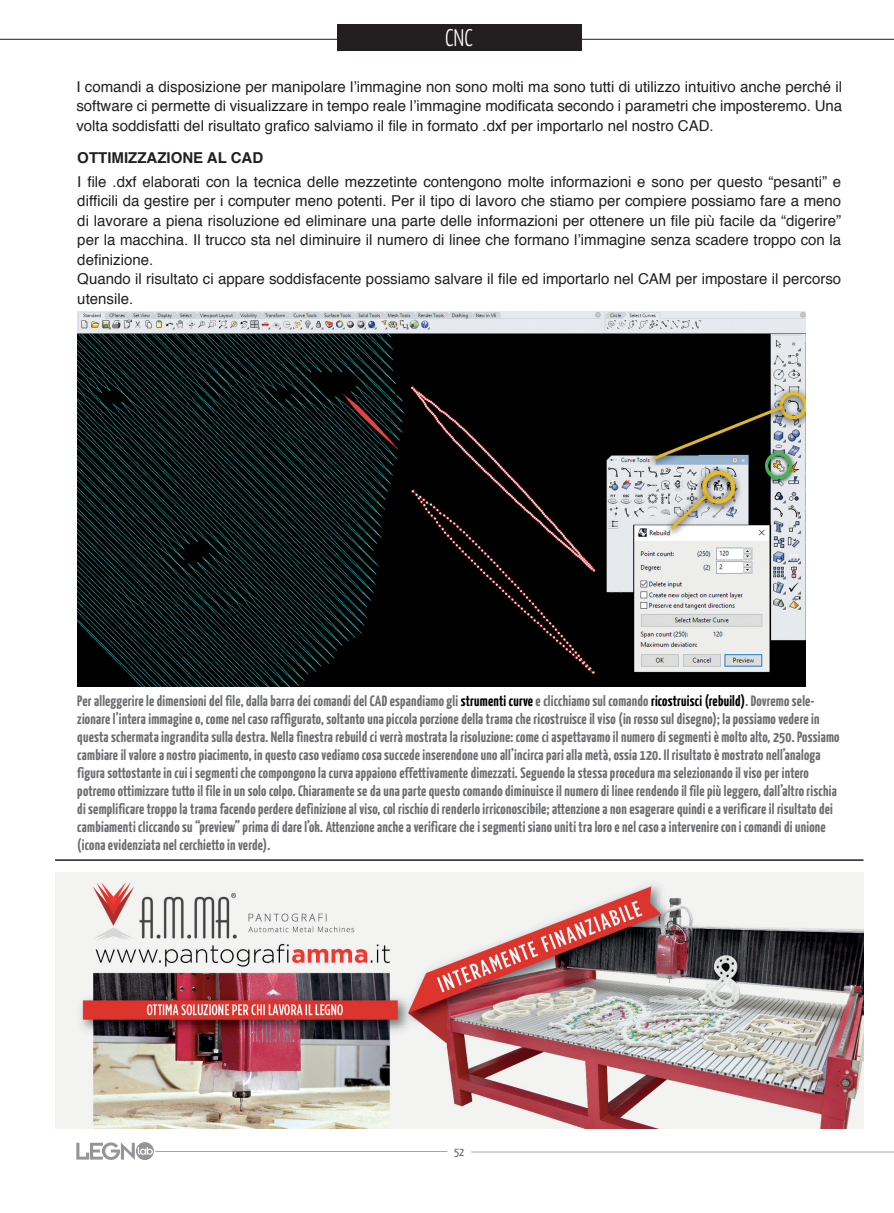
<style>
.page{position:relative;width:894px;height:1213px;background:#fff}
.page>*{position:absolute;margin:0;border:0;box-sizing:border-box;transform-origin:0 0}
.t1{font:300 24px "Yanone Kaffeesatz";color:#fff}
.TESTO_DIDA{font:700 15px/18px "Yanone Kaffeesatz";letter-spacing:.015em;color:#6c6d70}
.TESTO{font:15px/19.5px "Helvetica";color:#231f20;text-align:justify}
.TESTO-2{font:700 15px "Helvetica";color:#231f20}
.t2{font:12px "Yanone Kaffeesatz";color:#636366}
.s1{color:#000001}
</style>
<div class="page">
<hr style="left:0;top:39px;width:893px;height:1px;background:#231f20">
<div style="left:337px;top:24px;width:244px;height:27px;background:#231f20"></div>
<hr style="left:155px;top:1151px;width:292px;height:1px;background:#a1a6a7">
<svg style="left:136px;top:1142px;width:18px;height:18px"></svg>
<svg style="left:76px;top:1142px;width:77px;height:17px"></svg>
<hr style="left:471px;top:1151px;width:422px;height:1px;background:#a1a6a7">
<img style="left:77px;top:311px;width:728px;height:375px">
<img style="left:55px;top:873px;width:808px;height:255px">
<hr style="left:55px;top:859px;width:808px;height:1px;background:#231f20">
<h1 class="t1" style="left:445px;top:23px;width:29px">CNC</h1>
<p class="TESTO" style="left:76px;top:77px;width:767px">I comandi a disposizione per manipolare l’immagine non sono molti ma sono tutti di utilizzo intuitivo anche perché il software ci permette di visualizzare in tempo reale l’immagine modificata secondo i parametri che imposteremo. Una volta soddisfatti del risultato grafico salviamo il file in formato .dxf per importarlo nel nostro CAD.</p>
<p class="TESTO-2" style="left:77px;top:145px;width:187px">OTTIMIZZAZIONE AL CAD</p>
<p class="TESTO" style="left:77px;top:172px;width:765px">I file .dxf elaborati con la tecnica delle mezzetinte contengono molte informazioni e sono per questo “pesanti” e difficili da gestire per i computer meno potenti. Per il tipo di lavoro che stiamo per compiere possiamo fare a meno di lavorare a piena risoluzione ed eliminare una parte delle informazioni per ottenere un file più facile da “digerire” per la macchina. Il trucco sta nel diminuire il numero di linee che formano l’immagine senza scadere troppo con la definizione.</p>
<p class="TESTO" style="left:77px;top:270px;width:765px">Quando il risultato ci appare soddisfacente possiamo salvare il file ed importarlo nel CAM per impostare il percorso utensile.</p>
<p class="TESTO_DIDA" style="left:77px;top:691px;width:763px">Per alleggerire le dimensioni del file, dalla barra dei comandi del CAD espandiamo gli <span class="s1">strumenti curve</span> e clicchiamo sul comando <span class="s1">ricostruisci (rebuild)</span>. Dovremo sele&shy;zionare l’intera immagine o, come nel caso raffigurato, soltanto una piccola porzione della trama che ricostruisce il viso (in rosso sul disegno); la possiamo vedere in questa schermata ingrandita sulla destra. Nella finestra rebuild ci verrà mostrata la risoluzione: come ci aspettavamo il numero di segmenti è molto alto, 250. Possiamo cambiare il valore a nostro piacimento, in questo caso vediamo cosa succede inserendone uno all’incirca pari alla metà, ossia 120. Il risultato è mostrato nell’analoga figura sottostante in cui i segmenti che compongono la curva appaiono effettivamente dimezzati. Seguendo la stessa procedura ma selezionando il viso per intero potremo ottimizzare tutto il file in un solo colpo. Chiaramente se da una parte questo comando diminuisce il numero di linee rendendo il file più leggero, dall’altro rischia di semplificare troppo la trama facendo perdere definizione al viso, col rischio di renderlo irriconoscibile; attenzione a non esagerare quindi e a verificare il risultato dei cambiamenti cliccando su “preview” prima di dare l’ok. Attenzione anche a verificare che i segmenti siano uniti tra loro e nel caso a intervenire con i comandi di unione (icona evidenziata nel cerchietto in verde).</p>
<p class="t2" style="left:454px;top:1144px;width:12px">52</p>
</div>
